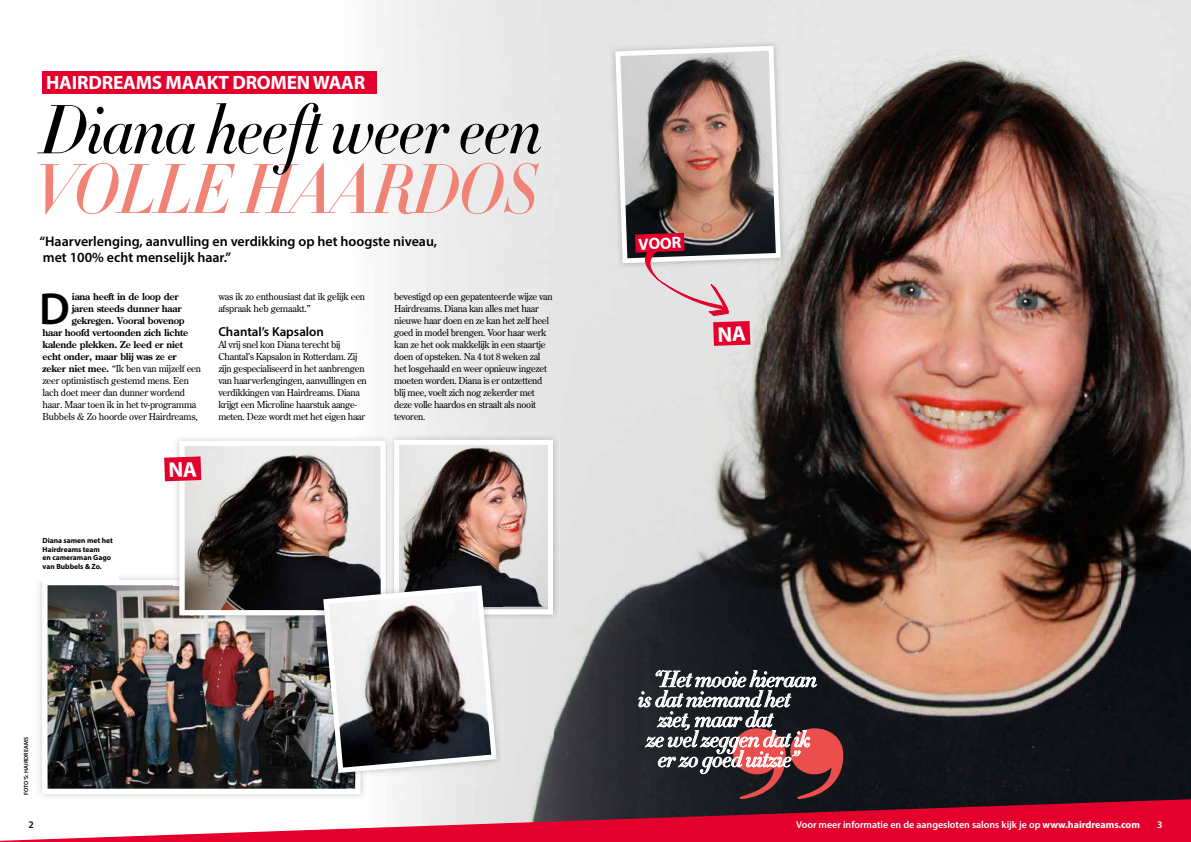
<style>
.page{position:relative;width:1191px;height:842px;background:#fff}
.page>*{position:absolute;margin:0;border:0;box-sizing:border-box;transform-origin:0 0}
.t1{font:69px "Didot HTF M24 Medium Ital";letter-spacing:-.02em;color:#f08375;scale:.92 1}
.t2{font:68px "Didot HTF M24 Medium Ital";letter-spacing:-.02em;color:#000;scale:.92 1}
.t3{font:600 45.1px "Myriad Pro";color:#000}
.t4{font:22px "Didot HTF M24 Medium Ital";letter-spacing:-.02em;color:#fff}
.t5{font:700 19.4px "Myriad Pro";letter-spacing:-.01em;color:#fff}
.t6{font:700 16.4px "Myriad Pro";color:#fff}
.t7{font:600 14px/16px "Myriad Pro";color:#000}
.t8{font:600 13px "Myriad Pro";color:#000}
.t9{font:600 10px "Myriad Pro";color:#fff}
.t10{font:600 10px "Myriad Pro";color:#000}
.t11{font:9.5px/12px "Century Old Style Std";letter-spacing:-.03em;color:#000}
.t12{font:700 9.5px "Century Old Style Std";letter-spacing:-.02em;color:#000}
.t13{font:700 7.5px/8.5px "Myriad Pro";color:#000}
.t14{font:600 6px "Myriad Pro";letter-spacing:.02em;color:#000}
.s1{font-weight:700}
</style>
<div class="page">
<div style="left:624px;top:0;width:567px;height:69px;background:#e8e8e8"></div>
<img style="left:766px;top:69px;width:425px;height:730px">
<img style="left:624px;top:346px;width:142px;height:453px">
<img style="left:554px;top:451px;width:71px;height:348px">
<img style="left:1153px;top:773px;width:5px;height:20px">
<div style="left:43px;top:71px;width:334px;height:23px;background:#e4002c"></div>
<img style="left:609px;top:40px;width:177px;height:229px">
<svg style="left:0;top:799px;width:1191px;height:43px;fill:#e4002c"></svg>
<img style="left:35px;top:577px;width:129px;height:224px">
<img style="left:42px;top:580px;width:122px;height:214px">
<div style="left:37px;top:532px;width:81px;height:48px;background:#fff"></div>
<img style="left:553px;top:434px;width:6px;height:186px">
<svg style="left:638px;top:669px;width:205px;height:130px;background:#5b474a"></svg>
<svg style="left:615px;top:46px;width:165px;height:300px;background:#ab9593"></svg>
<svg style="left:164px;top:0;width:389px;height:842px"></svg>
<h3 class="t5" style="left:46px;top:70px;width:321px">HAIRDREAMS MAAKT DROMEN WAAR</h3>
<h2 class="t2" style="left:41px;top:86px;width:546px">Diana heeft weer een</h2>
<h1 class="t1" style="left:33px;top:145px;width:550px">VOLLE HAARDOS</h1>
<h3 class="t7" style="left:39px;top:233px;width:399px">“Haarverlenging, aanvulling en verdikking op het hoogste niveau, met 100% echt menselijk haar.”</h3>
<p class="t11" style="left:218px;top:290px;width:148px">was ik zo enthousiast dat ik gelijk een afspraak heb gemaakt.”</p>
<h3 class="t8" style="left:218px;top:323px;width:107px">Chantal’s Kapsalon</h3>
<p class="t11" style="left:218px;top:338px;width:150px">Al vrij snel kon Diana terecht bij Chantal’s Kapsalon in Rotterdam. Zij zijn gespecialiseerd in het aanbrengen van haarverlengingen, aanvullingen en verdikkingen van Hairdreams. Diana krijgt een Microline haarstuk aange&shy;meten. Deze wordt met het eigen haar</p>
<p class="t11" style="left:394px;top:290px;width:160px">bevestigd op een gepatenteerde wijze van Hairdreams. Diana kan alles met haar nieuwe haar doen en ze kan het zelf heel goed in model brengen. Voor haar werk kan ze het ook makkelijk in een staartje doen of opsteken. Na 4 tot 8 weken zal het losgehaald en weer opnieuw ingezet moeten worden. Diana is er ontzettend blij mee, voelt zich nog zekerder met deze volle haardos en straalt als nooit tevoren.</p>
<h3 class="t3" style="left:39px;top:280px;width:32px">D</h3>
<p class="t12" style="left:72px;top:290px;width:108px">iana heeft in de loop der</p>
<p class="t12" style="left:72px;top:302px;width:111px">jaren steeds dunner haar</p>
<p class="t12" style="left:72px;top:314px;width:114px">gekregen. Vooral bovenop</p>
<p class="t12" style="left:43px;top:326px;width:147px">haar hoofd vertoonden zich lichte</p>
<p class="t12" style="left:43px;top:338px;width:142px">kalende plekken. Ze leed er niet</p>
<p class="t12" style="left:43px;top:350px;width:136px">echt onder, maar blij was ze er</p>
<p class="t11" style="left:43px;top:362px;width:160px"><span class="s1">zeker niet mee.</span> “Ik ben van mijzelf een</p>
<p class="t11" style="left:43px;top:374px;width:148px">zeer optimistisch gestemd mens. Een</p>
<p class="t11" style="left:43px;top:386px;width:144px">lach doet meer dan dunner wordend</p>
<p class="t11" style="left:43px;top:398px;width:155px">haar. Maar toen ik in het tv-programma</p>
<p class="t11" style="left:43px;top:410px;width:157px">Bubbels &amp; Zo hoorde over Hairdreams,</p>
<p class="t13" style="left:43px;top:536px;width:72px">Diana samen met het<br>Hairdreams team<br>en cameraman Gago van Bubbels &amp; Zo.</p>
<p class="t14" style="left:22px;top:795px;width:60px;rotate:-90deg">FOTO’S: HAIRDREAMS</p>
<h3 class="t6" style="left:638px;top:233px;width:44px;rotate:-2deg">VOOR</h3>
<h3 class="t4" style="left:654px;top:665px;width:164px">“Het mooie hieraan</h3>
<h3 class="t4" style="left:638px;top:685px;width:154px">is dat niemand het</h3>
<h3 class="t4" style="left:658px;top:705px;width:116px">ziet, maar dat</h3>
<h3 class="t4" style="left:646px;top:725px;width:166px">ze wel zeggen dat ik</h3>
<h3 class="t4" style="left:658px;top:745px;width:142px">er zo goed uitzie”</h3>
<p class="t9" style="left:796px;top:818px;width:345px">Voor meer informatie en de aangesloten salons kijk je op <span class="s1">www.hairdreams.com</span></p>
<p class="t10" style="left:28px;top:818px;width:7px">2</p>
<p class="t9" style="left:1157px;top:818px;width:7px">3</p>
</div>
